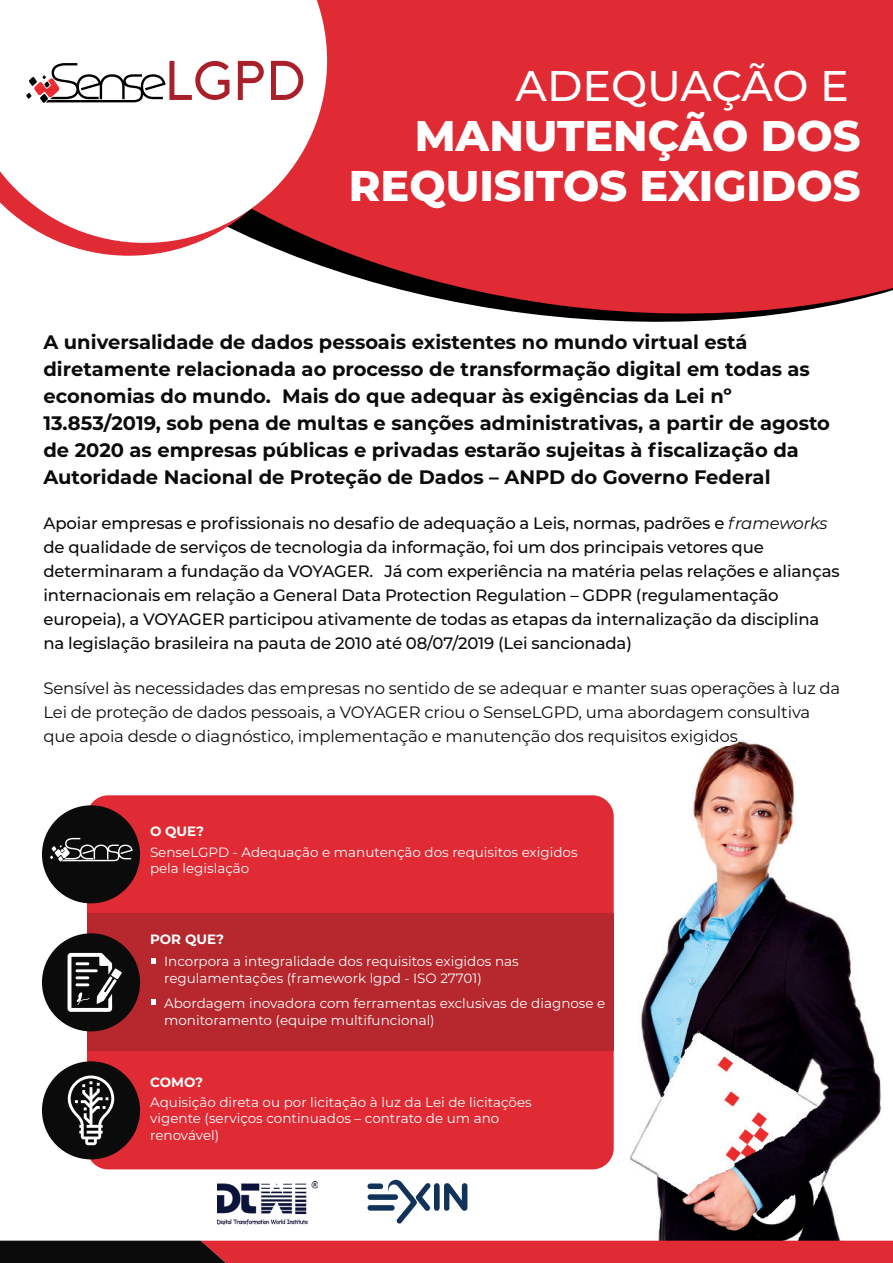
<style>
.page{position:relative;width:893px;height:1263px;background:#fff}
.page>*{position:absolute;margin:0;border:0;box-sizing:border-box;transform-origin:0 0}
.t1{font:700 55.8px "Coves";color:#a9202a}
.t2{font:800 42.9px/50.2px "Montserrat";color:#fff;text-align:right}
.t3{font:500 42.9px "Montserrat";letter-spacing:-.005em;color:#fff}
.t4{font:700 19.5px/27px "Montserrat";color:#0b0b0b}
.t5{font:500 16.5px/24px "Montserrat";letter-spacing:-.01em;color:#0b0b0b}
.t6{font:16.5px/24px "Montserrat";letter-spacing:-.01em;color:#0b0b0b}
.t7{font:13.5px/16.5px "Montserrat";color:#fff}
.t8{font:700 13.5px "Montserrat";color:#fff}
.s1{font-weight:400;font-style:italic}
</style>
<div class="page">
<svg style="left:295px;top:0;width:598px;height:322px;background:#d9343d"></svg>
<div style="left:87px;top:795px;width:527px;height:374px;background:#e02a34;border-radius:21px"></div>
<div style="left:87px;top:913px;width:527px;height:138px;background:#b6272e"></div>
<div style="left:42px;top:805px;width:98px;height:98px;background:#0b0b0b;border-radius:50%"></div>
<div style="left:42px;top:933px;width:98px;height:98px;background:#0b0b0b;border-radius:50%"></div>
<svg style="left:68px;top:953px;width:54px;height:59px"></svg>
<div style="left:42px;top:1061px;width:98px;height:98px;background:#0b0b0b;border-radius:50%"></div>
<svg style="left:68px;top:1075px;width:46px;height:70px"></svg>
<svg style="left:62px;top:243px;width:249px;height:13px"></svg>
<svg style="left:0;top:0;width:327px;height:243px"></svg>
<img style="left:628px;top:740px;width:254px;height:501px">
<img style="left:628px;top:740px;width:109px;height:5px">
<svg style="left:0;top:1241px;width:893px;height:22px;background:#ad222a"></svg>
<svg style="left:26px;top:63px;width:140px;height:40px"></svg>
<img style="left:35px;top:89px;width:24px;height:6px">
<svg style="left:50px;top:838px;width:83px;height:23px"></svg>
<img style="left:367px;top:1180px;width:101px;height:44px">
<img style="left:217px;top:1182px;width:101px;height:42px">
<svg style="left:151px;top:958px;width:5px;height:5px"></svg>
<svg style="left:152px;top:999px;width:4px;height:5px"></svg>
<h1 class="t1" style="left:165px;top:49px;width:144px">LGPD</h1>
<h2 class="t3" style="left:516px;top:55px;width:335px">ADEQUAÇÃO E</h2>
<h2 class="t2" style="left:349px;top:108px;width:513px">MANUTENÇÃO DOS<br>REQUISITOS EXIGIDOS</h2>
<p class="t4" style="left:43px;top:327px;width:788px">A universalidade de dados pessoais existentes no mundo virtual está diretamente relacionada ao processo de transformação digital em todas as economias do mundo. Mais do que adequar às exigências da Lei nº 13.853/2019, sob pena de multas e sanções administrativas, a partir de agosto de 2020 as empresas públicas e privadas estarão sujeitas à fiscalização da Autoridade Nacional de Proteção de Dados – ANPD do Governo Federal</p>
<p class="t5" style="left:43px;top:510px;width:798px">Apoiar empresas e profissionais no desafio de adequação a Leis, normas, padrões e <span class="s1">frameworks </span>de qualidade de serviços de tecnologia da informação, foi um dos principais vetores que determinaram a fundação da VOYAGER. Já com experiência na matéria pelas relações e alianças internacionais em relação a General Data Protection Regulation – GDPR (regulamentação europeia), a VOYAGER participou ativamente de todas as etapas da internalização da disciplina na legislação brasileira na pauta de 2010 até 08/07/2019 (Lei sancionada)</p>
<p class="t6" style="left:43px;top:675px;width:798px">Sensível às necessidades das empresas no sentido de se adequar e manter suas operações à luz da<br>Lei de proteção de dados pessoais, a VOYAGER criou o SenseLGPD, uma abordagem consultiva que apoia desde o diagnóstico, implementação e manutenção dos requisitos exigidos</p>
<p class="t8" style="left:150px;top:821px;width:56px">O QUE?</p>
<p class="t7" style="left:150px;top:843px;width:429px">SenseLGPD - Adequação e manutenção dos requisitos exigidos pela legislação</p>
<p class="t8" style="left:150px;top:929px;width:75px">POR QUE?</p>
<p class="t7" style="left:164px;top:952px;width:356px">Incorpora a integralidade dos requisitos exigidos nas regulamentações (framework lgpd - ISO 27701)</p>
<p class="t7" style="left:164px;top:994px;width:443px">Abordagem inovadora com ferramentas exclusivas de diagnose e monitoramento (equipe multifuncional)</p>
<p class="t8" style="left:150px;top:1073px;width:54px">COMO?</p>
<p class="t7" style="left:150px;top:1093px;width:383px">Aquisição direta ou por licitação à luz da Lei de licitações vigente (serviços continuados – contrato de um ano renovável)</p>
</div>
